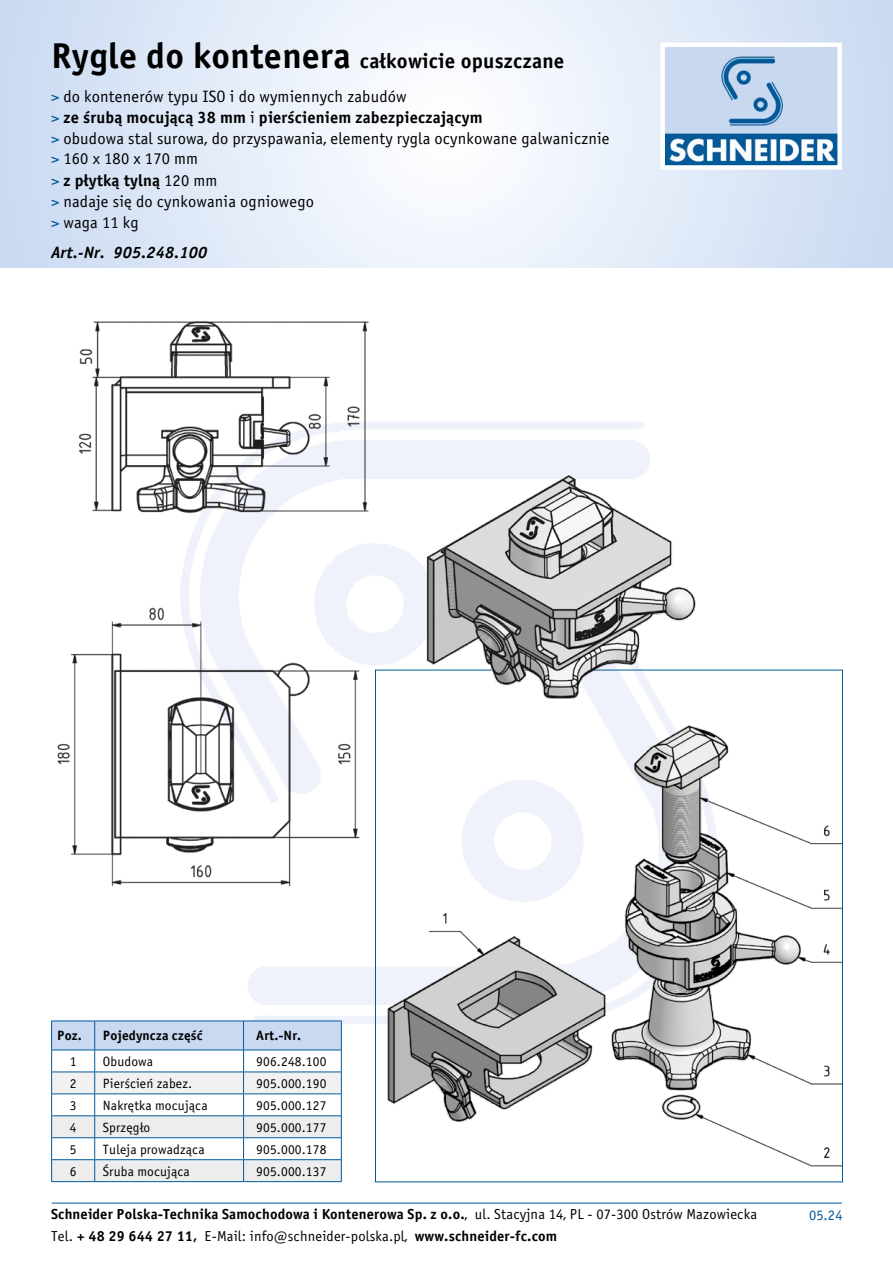
<style>
.page{position:relative;width:893px;height:1263px;background:#fff}
.page>*{position:absolute;margin:0;border:0;box-sizing:border-box;transform-origin:0 0}
.t1{font:21px "Officina Sans Bold ITC";letter-spacing:.01em;color:#000}
.t2{font:16.5px/20.4px "Officina Sans Book ITC";letter-spacing:.01em;color:#000}
.t3{font:16.5px "Officina Sans Bold ITC";letter-spacing:.01em;color:#000}
.t4{font:italic 16.5px "Officina Sans Bold ITC";letter-spacing:.01em;color:#000}
.t5{font:14.55px "Officina Sans Bold ITC";letter-spacing:.01em;color:#000}
.t6{font:14.55px "Officina Sans Book ITC";letter-spacing:.01em;color:#000}
.t7{font:14.55px "Officina Sans Book ITC";color:#005a9a}
.t8{font:13.5px "Officina Sans Book ITC";letter-spacing:.01em;color:#000}
.t9{font:13.5px "Officina Sans Bold ITC";letter-spacing:.01em;color:#000}
.s1{font-size:36px}
.s2{color:#005a9a}
.s3{font-family:"Officina Sans Book ITC";color:#005a9a}
.s4{font-family:"Officina Sans Book ITC"}
.s5{font-family:"Officina Sans Bold ITC"}
</style>
<div class="page">
<svg style="left:0;top:0;width:893px;height:268px"></svg>
<img style="left:665px;top:48px;width:172px;height:117px">
<div style="left:660px;top:43px;width:182px;height:127px;border:4px solid #fff"></div>
<hr style="left:52px;top:1203px;width:790px;height:1px;background:#005a9a">
<hr style="left:51px;top:1181px;width:44px;height:1px;background:#005a9a">
<hr style="left:95px;top:1181px;width:149px;height:1px;background:#005a9a">
<svg style="left:51px;top:1021px;width:291px;height:160px"></svg>
<hr style="left:244px;top:1181px;width:98px;height:1px;background:#005a9a">
<img style="left:377px;top:730px;width:464px;height:437px">
<img style="left:57px;top:321px;width:649px;height:565px">
<p class="t1" style="left:51px;top:48px;width:515px"><span class="s1">Rygle do kontenera</span> całkowicie opuszczane</p>
<p class="t2" style="left:51px;top:86px;width:357px"><span class="s2">&gt;</span> do kontenerów typu ISO i do wymiennych zabudów</p>
<p class="t3" style="left:51px;top:107px;width:433px"><span class="s3">&gt;</span> ze śrubą mocującą 38 mm <span class="s4">i</span> pierścieniem zabezpieczającym</p>
<p class="t2" style="left:51px;top:128px;width:560px"><span class="s2">&gt;</span> obudowa stal surowa, do przyspawania, elementy rygla ocynkowane galwanicznie <span class="s2">&gt;</span> 160 x 180 x 170 mm</p>
<p class="t3" style="left:51px;top:170px;width:168px"><span class="s3">&gt;</span> z płytką tylną <span class="s4">120 mm</span></p>
<p class="t2" style="left:51px;top:191px;width:264px;line-height:21px"><span class="s2">&gt;</span> nadaje się do cynkowania ogniowego <span class="s2">&gt;</span> waga 11 kg</p>
<p class="t4" style="left:51px;top:242px;width:158px">Art.-Nr. 905.248.100</p>
<p class="t9" style="left:57px;top:1027px;width:26px">Poz.</p>
<p class="t9" style="left:103px;top:1027px;width:101px">Pojedyncza część</p>
<p class="t9" style="left:256px;top:1027px;width:46px">Art.-Nr.</p>
<p class="t8" style="left:70px;top:1053px;width:8px">1</p>
<p class="t8" style="left:103px;top:1054px;width:52px">Obudowa</p>
<p class="t8" style="left:256px;top:1053px;width:72px">906.248.100</p>
<p class="t8" style="left:70px;top:1075px;width:8px">2</p>
<p class="t8" style="left:103px;top:1076px;width:91px">Pierścień zabez.</p>
<p class="t8" style="left:256px;top:1075px;width:72px">905.000.190</p>
<p class="t8" style="left:70px;top:1097px;width:8px">3</p>
<p class="t8" style="left:103px;top:1098px;width:106px">Nakrętka mocująca</p>
<p class="t8" style="left:256px;top:1097px;width:72px">905.000.127</p>
<p class="t8" style="left:70px;top:1119px;width:8px">4</p>
<p class="t8" style="left:103px;top:1120px;width:49px">Sprzęgło</p>
<p class="t8" style="left:256px;top:1119px;width:72px">905.000.177</p>
<p class="t8" style="left:70px;top:1141px;width:8px">5</p>
<p class="t8" style="left:103px;top:1142px;width:103px">Tuleja prowadząca</p>
<p class="t8" style="left:256px;top:1141px;width:72px">905.000.178</p>
<p class="t8" style="left:70px;top:1163px;width:8px">6</p>
<p class="t8" style="left:103px;top:1164px;width:88px">Śruba mocująca</p>
<p class="t8" style="left:256px;top:1163px;width:72px">905.000.137</p>
<p class="t5" style="left:51px;top:1205px;width:708px">Schneider Polska-Technika Samochodowa i Kontenerowa Sp. z o.o.<span class="s4">, ul. Stacyjna 14, PL - 07-300 Ostrów Mazowiecka</span></p>
<p class="t7" style="left:809px;top:1206px;width:35px">05.24</p>
<p class="t6" style="left:51px;top:1227px;width:508px">Tel. <span class="s5">+ 48 29 644 27 11,</span> E-Mail: info@schneider-polska.pl, <span class="s5">www.schneider-fc.com</span></p>
</div>
